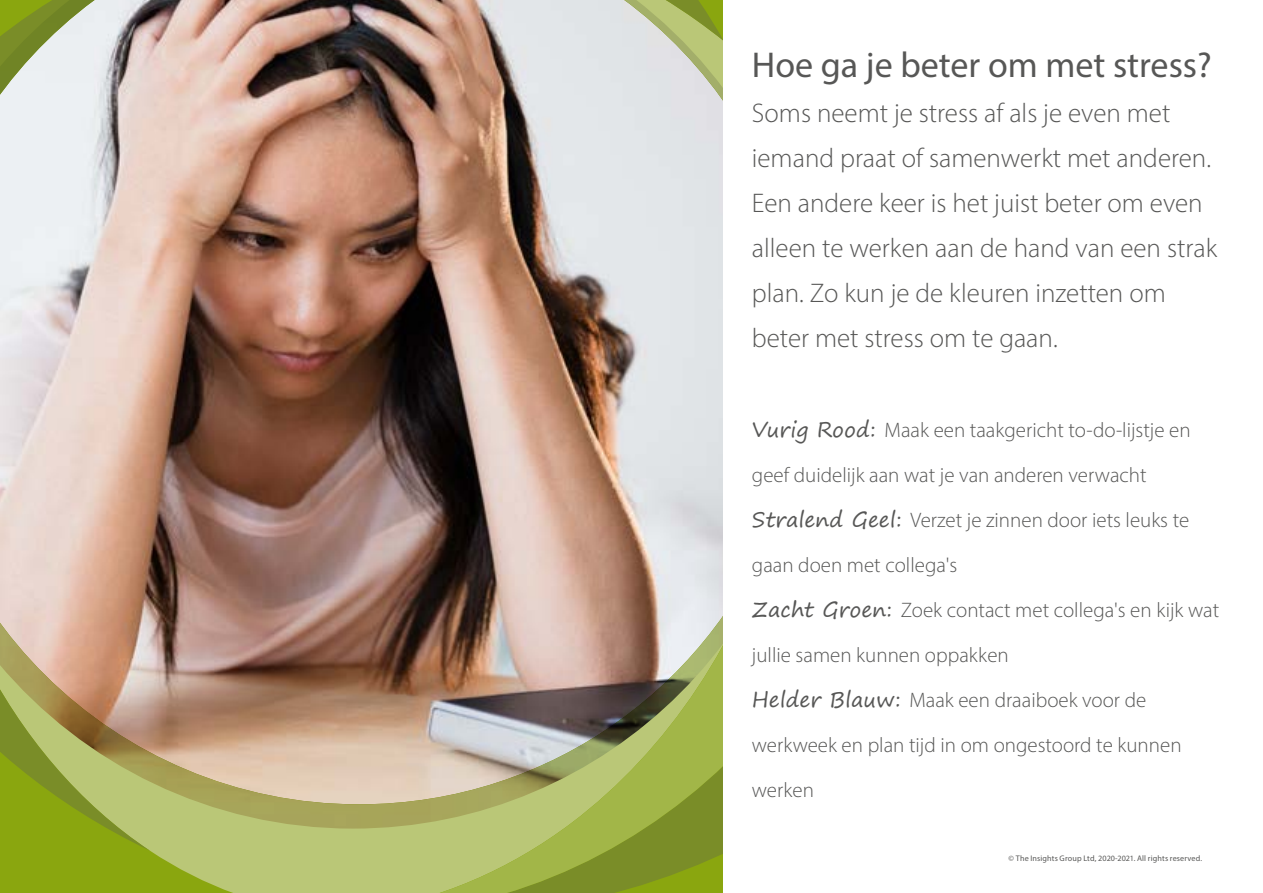
<style>
.page{position:relative;width:1263px;height:893px;background:#fff}
.page>*{position:absolute;margin:0;border:0;box-sizing:border-box;transform-origin:0 0}
.t1{font:36px "Myriad Pro";color:#575756}
.t2{font:300 27px/45px "Myriad Pro";color:#575756}
.t3{font:300 21px/45px "Myriad Pro";color:#575756}
.t4{font:8.1px "Myriad Pro";letter-spacing:.015em;color:#575756}
.s1{font-family:"Segoe Print";font-weight:400}
</style>
<div class="page">
<svg style="left:0;top:829px;width:332px;height:64px;background:#a1b541"></svg>
<svg style="left:377px;top:829px;width:346px;height:64px;background:#9cae4a"></svg>
<img style="left:0;top:0;width:723px;height:829px">
<h1 class="t1" style="left:752px;top:42px;width:461px">Hoe ga je beter om met stress?</h1>
<p class="t2" style="left:752px;top:90px;width:467px">Soms neemt je stress af als je even met iemand praat of samenwerkt met anderen.<br>Een andere keer is het juist beter om even alleen te werken aan de hand van een strak plan. Zo kun je de kleuren inzetten om beter met stress om te gaan.</p>
<p class="t3" style="left:752px;top:407px;width:469px"><span class="s1">Vurig Rood:</span> Maak een taakgericht to-do-lijstje en geef duidelijk aan wat je van anderen verwacht <span class="s1">Stralend Geel:</span> Verzet je zinnen door iets leuks te gaan doen met collega's<br><span class="s1">Zacht Groen:</span> Zoek contact met collega's en kijk wat jullie samen kunnen oppakken<br><span class="s1">Helder Blauw:</span> Maak een draaiboek voor de werkweek en plan tijd in om ongestoord te kunnen werken</p>
<p class="t4" style="left:1008px;top:853px;width:195px">© The Insights Group Ltd, 2020-2021. All rights reserved.</p>
</div>
